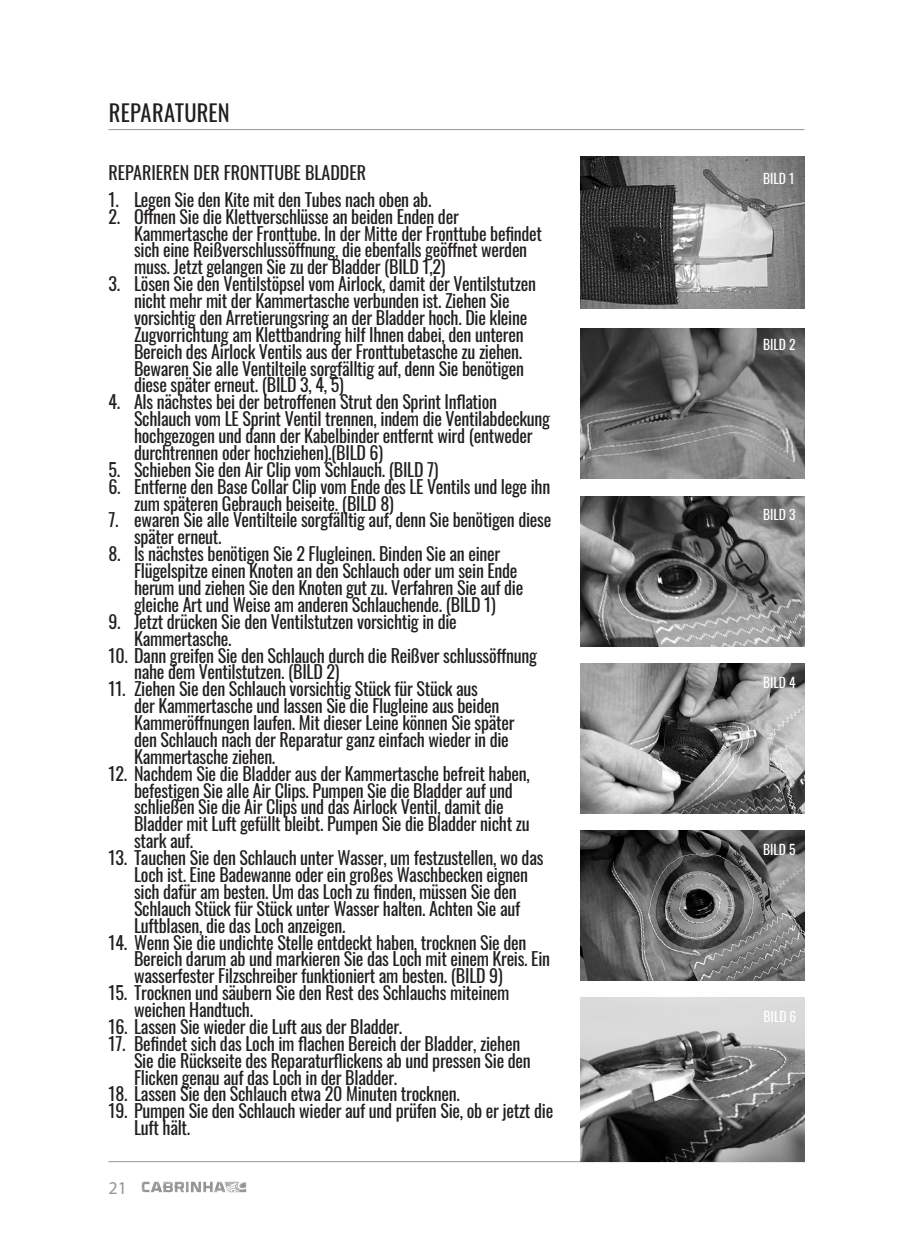
<style>
.page{position:relative;width:913px;height:1257px;background:#fff}
.page>*{position:absolute;margin:0;border:0;box-sizing:border-box;transform-origin:0 0}
.t1{font:22.5px "Oswald";letter-spacing:.01em;color:#231f20}
.Text_Headers{font:18px/16.9px "Oswald";letter-spacing:-.015em;color:#231f20}
.t2{font:18px "Myriad Pro";color:#939598}
.t3{font:13.5px "Oswald";color:#fff}
</style>
<div class="page">
<hr style="left:108px;top:129px;width:696px;height:1px;background:#939598">
<hr style="left:108px;top:1161px;width:696px;height:1px;background:#939598">
<svg style="left:142px;top:1181px;width:104px;height:11px"></svg>
<img style="left:580px;top:997px;width:224px;height:164px">
<img style="left:580px;top:157px;width:224px;height:151px">
<img style="left:580px;top:329px;width:224px;height:150px">
<img style="left:580px;top:496px;width:224px;height:150px">
<img style="left:580px;top:663px;width:224px;height:150px">
<img style="left:580px;top:830px;width:224px;height:150px">
<p class="t1" style="left:109px;top:93px;width:122px">REPARATUREN</p>
<p class="Text_Headers" style="left:108px;top:162px;width:259px">REPARIEREN DER FRONTTUBE BLADDER</p>
<p class="Text_Headers" style="left:108px;top:189px;width:324px">1. Legen Sie den Kite mit den Tubes nach oben ab.</p>
<p class="Text_Headers" style="left:134px;top:206px;width:409px;text-indent:-26px">2. Öffnen Sie die Klettverschlüsse an beiden Enden der Kammertasche der Fronttube. In der Mitte der Fronttube befindet sich eine Reißverschlussöffnung, die ebenfalls geöffnet werden muss. Jetzt gelangen Sie zu der Bladder (BILD 1,2)</p>
<p class="Text_Headers" style="left:134px;top:273px;width:403px;text-indent:-26px">3. Lösen Sie den Ventilstöpsel vom Airlock, damit der Ventilstutzen nicht mehr mit der Kammertasche verbunden ist. Ziehen Sie vorsichtig den Arretierungsring an der Bladder hoch. Die kleine Zugvorrichtung am Klettbandring hilf Ihnen dabei, den unteren Bereich des Airlock Ventils aus der Fronttubetasche zu ziehen.<br>Bewaren Sie alle Ventilteile sorgfälltig auf, denn Sie benötigen diese später erneut. (BILD 3, 4, 5)</p>
<p class="Text_Headers" style="left:134px;top:392px;width:417px;text-indent:-26px">4. Als nächstes bei der betroffenen Strut den Sprint Inflation Schlauch vom LE Sprint Ventil trennen, indem die Ventilabdeckung hochgezogen und dann der Kabelbinder entfernt wird (entweder durchtrennen oder hochziehen).(BILD 6)</p>
<p class="Text_Headers" style="left:108px;top:459px;width:331px">5. Schieben Sie den Air Clip vom Schlauch. (BILD 7)</p>
<p class="Text_Headers" style="left:134px;top:476px;width:417px;text-indent:-26px">6. Entferne den Base Collar Clip vom Ende des LE Ventils und lege ihn zum späteren Gebrauch beiseite. (BILD 8)</p>
<p class="Text_Headers" style="left:134px;top:510px;width:418px;text-indent:-26px">7. ewaren Sie alle Ventilteile sorgfälltig auf, denn Sie benötigen diese später erneut.</p>
<p class="Text_Headers" style="left:134px;top:543px;width:390px;text-indent:-26px">8. ls nächstes benötigen Sie 2 Flugleinen. Binden Sie an einer Flügelspitze einen Knoten an den Schlauch oder um sein Ende herum und ziehen Sie den Knoten gut zu. Verfahren Sie auf die gleiche Art und Weise am anderen Schlauchende. (BILD 1)</p>
<p class="Text_Headers" style="left:134px;top:611px;width:324px;text-indent:-26px">9. Jetzt drücken Sie den Ventilstutzen vorsichtig in die<br>Kammertasche.</p>
<p class="Text_Headers" style="left:134px;top:645px;width:404px;text-indent:-26px">10. Dann greifen Sie den Schlauch durch die Reißver schlussöffnung nahe dem Ventilstutzen. (BILD 2)</p>
<p class="Text_Headers" style="left:134px;top:678px;width:382px;text-indent:-26px">11. Ziehen Sie den Schlauch vorsichtig Stück für Stück aus<br>der Kammertasche und lassen Sie die Flugleine aus beiden Kammeröffnungen laufen. Mit dieser Leine können Sie später den Schlauch nach der Reparatur ganz einfach wieder in die Kammertasche ziehen.</p>
<p class="Text_Headers" style="left:134px;top:763px;width:397px;text-indent:-26px">12. Nachdem Sie die Bladder aus der Kammertasche befreit haben, befestigen Sie alle Air Clips. Pumpen Sie die Bladder auf und schließen Sie die Air Clips und das Airlock Ventil, damit die Bladder mit Luft gefüllt bleibt. Pumpen Sie die Bladder nicht zu stark auf.</p>
<p class="Text_Headers" style="left:134px;top:847px;width:410px;text-indent:-26px">13. Tauchen Sie den Schlauch unter Wasser, um festzustellen, wo das Loch ist. Eine Badewanne oder ein großes Waschbecken eignen sich dafür am besten. Um das Loch zu finden, müssen Sie den Schlauch Stück für Stück unter Wasser halten. Achten Sie auf Luftblasen, die das Loch anzeigen.</p>
<p class="Text_Headers" style="left:134px;top:932px;width:417px;text-indent:-26px">14. Wenn Sie die undichte Stelle entdeckt haben, trocknen Sie den<br>Bereich darum ab und markieren Sie das Loch mit einem Kreis. Ein wasserfester Filzschreiber funktioniert am besten. (BILD 9)</p>
<p class="Text_Headers" style="left:134px;top:982px;width:377px;text-indent:-26px">15. Trocknen und säubern Sie den Rest des Schlauchs miteinem weichen Handtuch.</p>
<p class="Text_Headers" style="left:108px;top:1016px;width:295px">16. Lassen Sie wieder die Luft aus der Bladder.</p>
<p class="Text_Headers" style="left:134px;top:1033px;width:398px;text-indent:-26px">17. Befindet sich das Loch im flachen Bereich der Bladder, ziehen<br>Sie die Rückseite des Reparaturflickens ab und pressen Sie den<br>Flicken genau auf das Loch in der Bladder.</p>
<p class="Text_Headers" style="left:108px;top:1083px;width:352px">18. Lassen Sie den Schlauch etwa 20 Minuten trocknen.</p>
<p class="Text_Headers" style="left:134px;top:1100px;width:420px;text-indent:-26px">19. Pumpen Sie den Schlauch wieder auf und prüfen Sie, ob er jetzt die<br>Luft hält.</p>
<p class="t2" style="left:108px;top:1176px;width:20px">21</p>
<p class="t3" style="left:762px;top:166px;width:33px">BILD 1</p>
<p class="t3" style="left:762px;top:332px;width:34px">BILD 2</p>
<p class="t3" style="left:762px;top:502px;width:34px">BILD 3</p>
<p class="t3" style="left:762px;top:670px;width:34px">BILD 4</p>
<p class="t3" style="left:762px;top:837px;width:34px">BILD 5</p>
<p class="t3" style="left:763px;top:1004px;width:34px">BILD 6</p>
</div>
